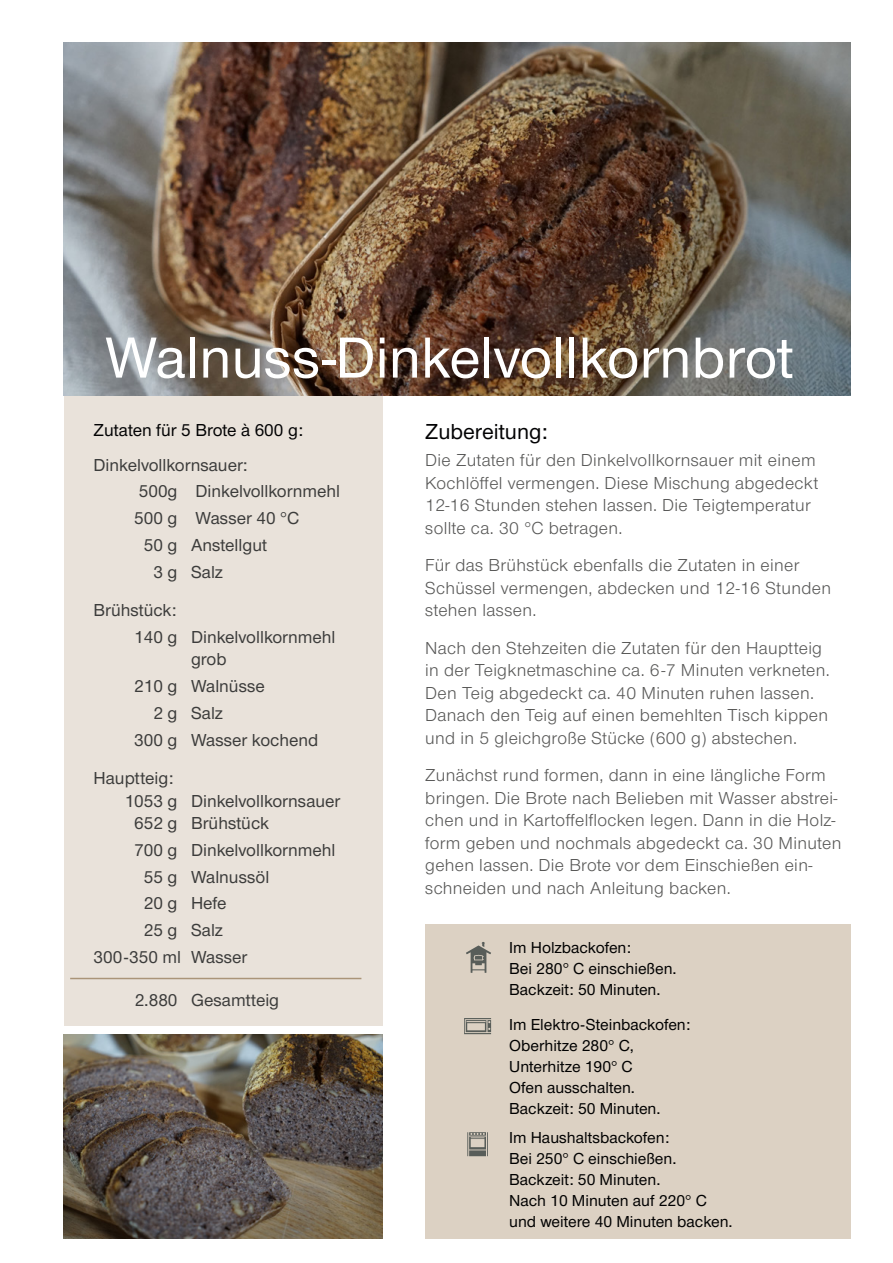
<style>
.page{position:relative;width:893px;height:1263px;background:#fff}
.page>*{position:absolute;margin:0;border:0;box-sizing:border-box;transform-origin:0 0}
.t1{font:500 60px "Nimbus San Nov";color:#fff}
.t2{font:500 22.5px "Nimbus San Nov";color:#020203}
.t3{font:18px/22.5px "Nimbus San Nov";letter-spacing:.02em;color:#575756}
.t4{font:500 18px/26.7px "Nimbus San Nov";color:#3c3c3b}
.t5{font:500 18px "Nimbus San Nov";color:#020203}
.t6{font:500 16.5px/21px "Nimbus San Nov";color:#000}
</style>
<div class="page">
<div style="left:64px;top:388px;width:319px;height:638px;background:#e9e2da"></div>
<img style="left:64px;top:43px;width:786px;height:352px">
<div style="left:425px;top:924px;width:425px;height:314px;background:#dcd1c3"></div>
<svg style="left:466px;top:942px;width:25px;height:31px"></svg>
<svg style="left:464px;top:1018px;width:27px;height:16px"></svg>
<svg style="left:467px;top:1132px;width:21px;height:24px"></svg>
<img style="left:64px;top:1034px;width:319px;height:204px">
<hr style="left:70px;top:978px;width:291px;height:1px;background:#6b4717">
<h1 class="t1" style="left:105px;top:322px;width:690px">Walnuss-Dinkelvollkornbrot</h1>
<p class="t5" style="left:94px;top:420px;width:211px">Zutaten für 5 Brote à 600 g:</p>
<p class="t4" style="left:94px;top:451px;width:156px">Dinkelvollkornsauer:</p>
<p class="t4" style="left:139px;top:478px;width:203px">500g Dinkelvollkornmehl</p>
<p class="t4" style="left:134px;top:505px;width:166px">500 g Wasser 40 °C</p>
<p class="t4" style="left:144px;top:532px;width:125px">50 g Anstellgut</p>
<p class="t4" style="left:154px;top:558px;width:71px">3 g Salz</p>
<p class="t4" style="left:134px;top:597px;width:203px;text-indent:-41px">Brühstück:<br>140 g Dinkelvollkornmehl</p>
<p class="t4" style="left:191px;top:646px;width:37px">grob</p>
<p class="t4" style="left:134px;top:673px;width:132px">210 g Walnüsse</p>
<p class="t4" style="left:154px;top:700px;width:71px">2 g Salz</p>
<p class="t4" style="left:134px;top:726px;width:185px">300 g Wasser kochend</p>
<p class="t4" style="left:94px;top:765px;width:81px">Hauptteig:</p>
<p class="t4" style="left:125px;top:787px;width:217px">1053 g Dinkelvollkornsauer</p>
<p class="t4" style="left:134px;top:810px;width:136px">652 g Brühstück</p>
<p class="t4" style="left:134px;top:837px;width:203px">700 g Dinkelvollkornmehl</p>
<p class="t4" style="left:144px;top:863px;width:127px">55 g Walnussöl</p>
<p class="t4" style="left:144px;top:890px;width:84px">20 g Hefe</p>
<p class="t4" style="left:144px;top:917px;width:80px">25 g Salz</p>
<p class="t4" style="left:94px;top:944px;width:155px">300-350 ml Wasser</p>
<p class="t4" style="left:135px;top:987px;width:146px">2.880 Gesamtteig</p>
<p class="t2" style="left:425px;top:418px;width:124px">Zubereitung:</p>
<p class="t3" style="left:425px;top:449px;width:395px">Die Zutaten für den Dinkelvollkornsauer mit einem Kochlöffel vermengen. Diese Mischung abgedeckt 12-16 Stunden stehen lassen. Die Teigtemperatur sollte ca. 30 °C betragen.</p>
<p class="t3" style="left:425px;top:554px;width:407px">Für das Brühstück ebenfalls die Zutaten in einer<br>Schüssel vermengen, abdecken und 12-16 Stunden stehen lassen.</p>
<p class="t3" style="left:425px;top:637px;width:406px">Nach den Stehzeiten die Zutaten für den Hauptteig in der Teigknetmaschine ca. 6-7 Minuten verkneten.<br>Den Teig abgedeckt ca. 40 Minuten ruhen lassen.<br>Danach den Teig auf einen bemehlten Tisch kippen und in 5 gleichgroße Stücke (600 g) abstechen.</p>
<p class="t3" style="left:425px;top:764px;width:418px">Zunächst rund formen, dann in eine längliche Form bringen. Die Brote nach Belieben mit Wasser abstrei&shy;chen und in Kartoffelflocken legen. Dann in die Holz&shy;form geben und nochmals abgedeckt ca. 30 Minuten gehen lassen. Die Brote vor dem Einschießen ein&shy;schneiden und nach Anleitung backen.</p>
<p class="t6" style="left:509px;top:937px;width:169px">Im Holzbackofen:<br>Bei 280° C einschießen.<br>Backzeit: 50 Minuten.</p>
<p class="t6" style="left:509px;top:1013px;width:183px">Im Elektro-Steinbackofen:<br>Oberhitze 280° C,<br>Unterhitze 190° C<br>Ofen ausschalten.<br>Backzeit: 50 Minuten.</p>
<p class="t6" style="left:509px;top:1127px;width:225px">Im Haushaltsbackofen:<br>Bei 250° C einschießen.<br>Backzeit: 50 Minuten.<br>Nach 10 Minuten auf 220° C und weitere 40 Minuten backen.</p>
</div>
